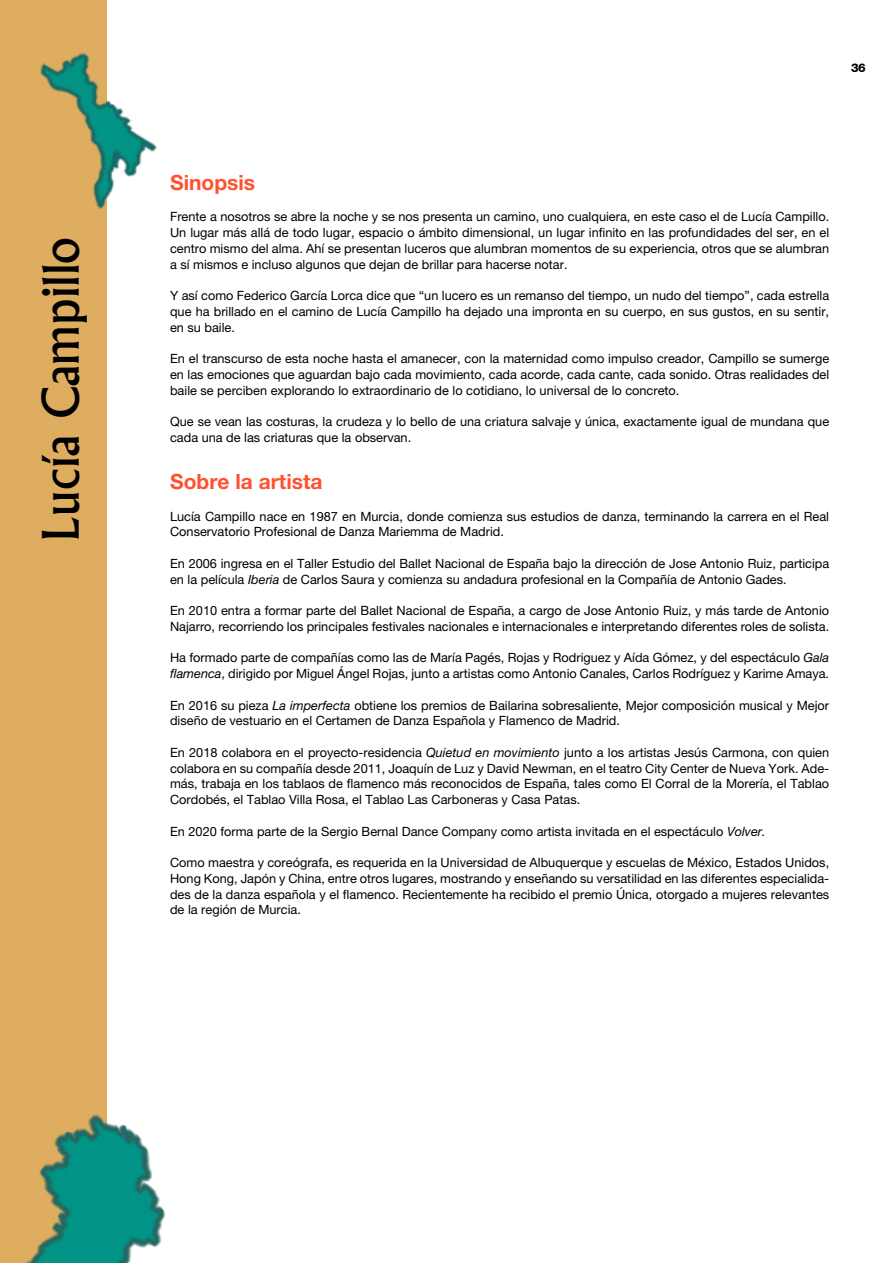
<style>
.page{position:relative;width:893px;height:1263px;background:#fff}
.page>*{position:absolute;margin:0;border:0;box-sizing:border-box;transform-origin:0 0}
.t1{font:500 48px "Albertus";color:#000}
.t2{font:700 21px "Helvetica Neue LT Pro";color:#ff512f}
.t3{font:12.75px/15.8px "Helvetica Neue LT Pro";color:#000}
.t4{font:800 12px "Helvetica Neue LT Pro";color:#000}
.s1{font-style:italic}
</style>
<div class="page">
<div style="left:0;top:0;width:106px;height:1263px;background:#dead60"></div>
<img style="left:40px;top:33px;width:117px;height:185px">
<img style="left:25px;top:1088px;width:141px;height:175px">
<h1 class="t1" style="left:31px;top:541px;width:306px;rotate:-90deg">Lucía Campillo</h1>
<p class="t4" style="left:851px;top:61px;width:16px">36</p>
<h2 class="t2" style="left:170px;top:169px;width:87px">Sinopsis</h2>
<p class="t3" style="left:170px;top:209px;width:661px;text-align:justify">Frente a nosotros se abre la noche y se nos presenta un camino, uno cualquiera, en este caso el de Lucía Campillo.<br>Un lugar más allá de todo lugar, espacio o ámbito dimensional, un lugar infinito en las profundidades del ser, en el centro mismo del alma. Ahí se presentan luceros que alumbran momentos de su experiencia, otros que se alumbran a sí mismos e incluso algunos que dejan de brillar para hacerse notar.</p>
<p class="t3" style="left:170px;top:287px;width:661px;text-align:justify">Y así como Federico García Lorca dice que “un lucero es un remanso del tiempo, un nudo del tiempo”, cada estrella que ha brillado en el camino de Lucía Campillo ha dejado una impronta en su cuerpo, en sus gustos, en su sentir, en su baile.</p>
<p class="t3" style="left:170px;top:350px;width:661px;text-align:justify">En el transcurso de esta noche hasta el amanecer, con la maternidad como impulso creador, Campillo se sumerge en las emociones que aguardan bajo cada movimiento, cada acorde, cada cante, cada sonido. Otras realidades del baile se perciben explorando lo extraordinario de lo cotidiano, lo universal de lo concreto.</p>
<p class="t3" style="left:170px;top:413px;width:661px">Que se vean las costuras, la crudeza y lo bello de una criatura salvaje y única, exactamente igual de mundana que cada una de las criaturas que la observan.</p>
<h2 class="t2" style="left:170px;top:469px;width:154px">Sobre la artista</h2>
<p class="t3" style="left:170px;top:508px;width:660px">Lucía Campillo nace en 1987 en Murcia, donde comienza sus estudios de danza, terminando la carrera en el Real<br>Conservatorio Profesional de Danza Mariemma de Madrid.</p>
<p class="t3" style="left:170px;top:555px;width:661px">En 2006 ingresa en el Taller Estudio del Ballet Nacional de España bajo la dirección de Jose Antonio Ruiz, participa en la película <span class="s1">Iberia</span> de Carlos Saura y comienza su andadura profesional en la Compañía de Antonio Gades.</p>
<p class="t3" style="left:170px;top:602px;width:661px">En 2010 entra a formar parte del Ballet Nacional de España, a cargo de Jose Antonio Ruiz, y más tarde de Antonio<br>Najarro, recorriendo los principales festivales nacionales e internacionales e interpretando diferentes roles de solista.</p>
<p class="t3" style="left:170px;top:650px;width:661px">Ha formado parte de compañías como las de María Pagés, Rojas y Rodriguez y Aída Gómez, y del espectáculo <span class="s1">Gala flamenca</span>, dirigido por Miguel Ángel Rojas, junto a artistas como Antonio Canales, Carlos Rodríguez y Karime Amaya.</p>
<p class="t3" style="left:170px;top:697px;width:661px">En 2016 su pieza <span class="s1">La imperfecta</span> obtiene los premios de Bailarina sobresaliente, Mejor composición musical y Mejor diseño de vestuario en el Certamen de Danza Española y Flamenco de Madrid.</p>
<p class="t3" style="left:170px;top:744px;width:661px;text-align:justify">En 2018 colabora en el proyecto-residencia <span class="s1">Quietud en movimiento</span> junto a los artistas Jesús Carmona, con quien colabora en su compañía desde 2011, Joaquín de Luz y David Newman, en el teatro City Center de Nueva York. Ade&shy;más, trabaja en los tablaos de flamenco más reconocidos de España, tales como El Corral de la Morería, el Tablao Cordobés, el Tablao Villa Rosa, el Tablao Las Carboneras y Casa Patas.</p>
<p class="t3" style="left:170px;top:823px;width:597px">En 2020 forma parte de la Sergio Bernal Dance Company como artista invitada en el espectáculo <span class="s1">Volver.</span></p>
<p class="t3" style="left:170px;top:854px;width:661px;text-align:justify">Como maestra y coreógrafa, es requerida en la Universidad de Albuquerque y escuelas de México, Estados Unidos, Hong Kong, Japón y China, entre otros lugares, mostrando y enseñando su versatilidad en las diferentes especialida&shy;des de la danza española y el flamenco. Recientemente ha recibido el premio Única, otorgado a mujeres relevantes de la región de Murcia.</p>
</div>
